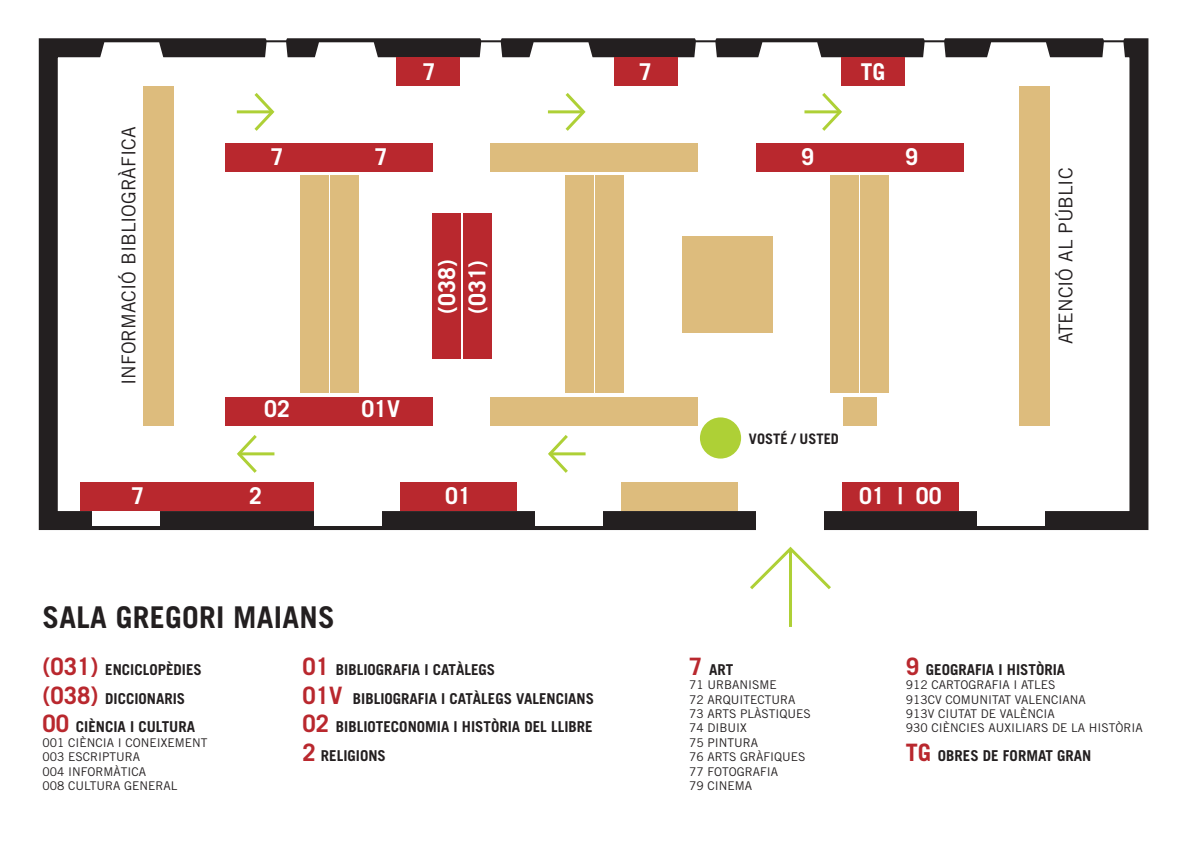
<style>
.page{position:relative;width:1191px;height:842px;background:#fff}
.page>*{position:absolute;margin:0;border:0;box-sizing:border-box;transform-origin:0 0}
.t1{font:700 30px "Trade Gothic";letter-spacing:.01em;color:#231f20}
.t2{font:700 23.2px/30.1px "Trade Gothic";color:#fff}
.t3{font:19px "Trade Gothic";color:#231f20}
.t4{font:700 15px/28.8px "Trade Gothic";color:#231f20}
.t5{font:700 14.5px "Trade Gothic";color:#231f20}
.t6{font:12px/14.4px "Trade Gothic";color:#231f20}
.s1{font-size:24px;color:#b9282e}
</style>
<div class="page">
<div style="left:39px;top:38px;width:1109px;height:492px;border:19px solid #231f20"></div>
<div style="left:93px;top:499px;width:67px;height:26px;background:#fff"></div>
<svg style="left:98px;top:42px;width:67px;height:16px"></svg>
<svg style="left:264px;top:38px;width:24px;height:20px"></svg>
<svg style="left:313px;top:42px;width:67px;height:16px"></svg>
<svg style="left:479px;top:38px;width:24px;height:20px"></svg>
<svg style="left:527px;top:42px;width:67px;height:16px"></svg>
<svg style="left:693px;top:38px;width:24px;height:20px"></svg>
<svg style="left:756px;top:42px;width:67px;height:16px"></svg>
<svg style="left:922px;top:38px;width:24px;height:20px"></svg>
<svg style="left:1101px;top:38px;width:24px;height:20px"></svg>
<svg style="left:985px;top:42px;width:67px;height:16px"></svg>
<div style="left:756px;top:506px;width:67px;height:27px;background:#fff"></div>
<div style="left:535px;top:499px;width:67px;height:26px;background:#fff"></div>
<div style="left:977px;top:499px;width:67px;height:26px;background:#fff"></div>
<div style="left:314px;top:499px;width:67px;height:26px;background:#fff"></div>
<div style="left:143px;top:86px;width:30px;height:339px;background:#ddbc7d"></div>
<div style="left:1019px;top:86px;width:31px;height:339px;background:#ddbc7d"></div>
<div style="left:565px;top:176px;width:29px;height:217px;background:#ddbc7d"></div>
<div style="left:595px;top:176px;width:28px;height:217px;background:#ddbc7d"></div>
<div style="left:595px;top:143px;width:103px;height:29px;background:#ddbc7d"></div>
<div style="left:595px;top:397px;width:103px;height:28px;background:#ddbc7d"></div>
<div style="left:491px;top:143px;width:103px;height:29px;background:#ddbc7d"></div>
<div style="left:491px;top:397px;width:103px;height:28px;background:#ddbc7d"></div>
<div style="left:197px;top:482px;width:117px;height:29px;background:#b9282e"></div>
<div style="left:80px;top:482px;width:116px;height:29px;background:#b9282e"></div>
<div style="left:400px;top:482px;width:116px;height:29px;background:#b9282e"></div>
<div style="left:621px;top:482px;width:116px;height:29px;background:#ddbc7d"></div>
<div style="left:842px;top:482px;width:116px;height:29px;background:#b9282e"></div>
<div style="left:840px;top:57px;width:64px;height:29px;background:#b9282e"></div>
<div style="left:396px;top:57px;width:64px;height:29px;background:#b9282e"></div>
<div style="left:613px;top:57px;width:64px;height:29px;background:#b9282e"></div>
<svg style="left:750px;top:546px;width:81px;height:44px"></svg>
<hr style="left:789px;top:550px;width:3px;height:77px;background:#aed036">
<div style="left:682px;top:236px;width:90px;height:96px;background:#ddbc7d"></div>
<div style="left:432px;top:213px;width:29px;height:145px;background:#b9282e"></div>
<div style="left:463px;top:213px;width:28px;height:145px;background:#b9282e"></div>
<div style="left:300px;top:176px;width:29px;height:217px;background:#ddbc7d"></div>
<div style="left:330px;top:176px;width:28px;height:217px;background:#ddbc7d"></div>
<div style="left:330px;top:143px;width:103px;height:29px;background:#b9282e"></div>
<div style="left:330px;top:397px;width:103px;height:28px;background:#b9282e"></div>
<div style="left:226px;top:143px;width:103px;height:29px;background:#b9282e"></div>
<div style="left:226px;top:397px;width:103px;height:28px;background:#b9282e"></div>
<div style="left:830px;top:176px;width:29px;height:217px;background:#ddbc7d"></div>
<div style="left:860px;top:176px;width:29px;height:217px;background:#ddbc7d"></div>
<div style="left:860px;top:143px;width:103px;height:29px;background:#b9282e"></div>
<div style="left:843px;top:397px;width:33px;height:28px;background:#ddbc7d"></div>
<div style="left:756px;top:143px;width:103px;height:29px;background:#b9282e"></div>
<div style="left:700px;top:417px;width:41px;height:42px;background:#aed036;border-radius:50%"></div>
<svg style="left:548px;top:435px;width:23px;height:38px"></svg>
<hr style="left:549px;top:452px;width:36px;height:3px;background:#aed036">
<svg style="left:251px;top:93px;width:24px;height:38px"></svg>
<hr style="left:237px;top:110px;width:36px;height:3px;background:#aed036">
<svg style="left:562px;top:93px;width:24px;height:38px"></svg>
<hr style="left:548px;top:110px;width:36px;height:3px;background:#aed036">
<svg style="left:819px;top:93px;width:23px;height:38px"></svg>
<hr style="left:804px;top:110px;width:36px;height:3px;background:#aed036">
<svg style="left:237px;top:435px;width:23px;height:38px"></svg>
<hr style="left:238px;top:452px;width:36px;height:3px;background:#aed036">
<h3 class="t3" style="left:117px;top:385px;width:257px;rotate:-90deg">informaci ó bibliogràfica</h3>
<h2 class="t2" style="left:423px;top:57px;width:14px">7</h2>
<h2 class="t2" style="left:639px;top:57px;width:14px">7</h2>
<h2 class="t2" style="left:861px;top:57px;width:26px">TG</h2>
<h2 class="t2" style="left:271px;top:141px;width:14px">7</h2>
<h2 class="t2" style="left:375px;top:141px;width:14px">7</h2>
<h2 class="t2" style="left:801px;top:141px;width:14px">9</h2>
<h2 class="t2" style="left:905px;top:141px;width:14px">9</h2>
<h2 class="t2" style="left:264px;top:394px;width:27px">02</h2>
<h2 class="t2" style="left:361px;top:394px;width:40px">01V</h2>
<h2 class="t2" style="left:431px;top:314px;width:56px;rotate:-90deg">(038) (031)</h2>
<p class="t5" style="left:749px;top:429px;width:92px">VOSTÉ / USTED</p>
<h2 class="t2" style="left:132px;top:481px;width:14px">7</h2>
<h2 class="t2" style="left:249px;top:481px;width:14px">2</h2>
<h1 class="t1" style="left:43px;top:599px;width:291px">SALA GREGORI MAIANS</h1>
<h2 class="t2" style="left:445px;top:481px;width:27px">01</h2>
<h2 class="t2" style="left:859px;top:481px;width:84px">01 | 00</h2>
<h3 class="t3" style="left:1054px;top:344px;width:175px;rotate:-90deg">atenció al públic</h3>
<p class="t4" style="left:43px;top:655px;width:161px"><span class="s1">(031)</span> ENCICLOPÈDIES <span class="s1">(038)</span> DI CCIONARI</p>
<p class="t4" style="left:43px;top:684px;width:145px;text-align:right">S<br><span class="s1">00</span> CIÈNCIA I CULTURA</p>
<p class="t6" style="left:43px;top:735px;width:166px">001 CIÈNCIA I CONEIXEMENT<br>003 ESCRIPTURA<br>004 INFORMÀTICA<br>008 CULTURA GENERAL</p>
<p class="t4" style="left:302px;top:655px;width:231px"><span class="s1">01</span> BIBLIOGRAFIA I CATÀLEGS<br><span class="s1">01V</span> BIBLIOGRAFIA I CATÀLEGS VALEN</p>
<p class="t4" style="left:556px;top:684px;width:40px">CIANS</p>
<p class="t4" style="left:302px;top:712px;width:62px"><span class="s1">02</span> BIBLIOTE</p>
<p class="t4" style="left:391px;top:712px;width:142px">CONOMIA I HISTÒRIA DEL</p>
<p class="t4" style="left:551px;top:712px;width:34px">LLIBRE</p>
<p class="t4" style="left:302px;top:741px;width:26px"><span class="s1">2</span> RELI</p>
<p class="t4" style="left:347px;top:741px;width:40px">GIONS</p>
<p class="t4" style="left:689px;top:655px;width:29px"><span class="s1">7</span> ART</p>
<p class="t6" style="left:689px;top:678px;width:123px">71 URBANISME<br>72 ARQUITECTURA<br>73 ARTS PLÀSTIQUES<br>74 DIBUIX<br>75 PINTURA<br>76 ARTS GRÀFIQUES<br>77 FOTOGRAFIA<br>79 CINEMA</p>
<p class="t4" style="left:906px;top:655px;width:146px"><span class="s1">9</span> GEOGRAFIA I HISTÒRIA</p>
<p class="t6" style="left:906px;top:678px;width:238px">912 CARTOGRAFIA I ATLES<br>913CV COMUNITAT VALENCIANA<br>913V CIUTAT DE VALÈNCIA<br>930 CIÈNCIES AUXILIARS DE LA HISTÒRIA</p>
<p class="t4" style="left:906px;top:741px;width:187px"><span class="s1">TG</span> OBRES DE FORMAT GRAN</p>
</div>
